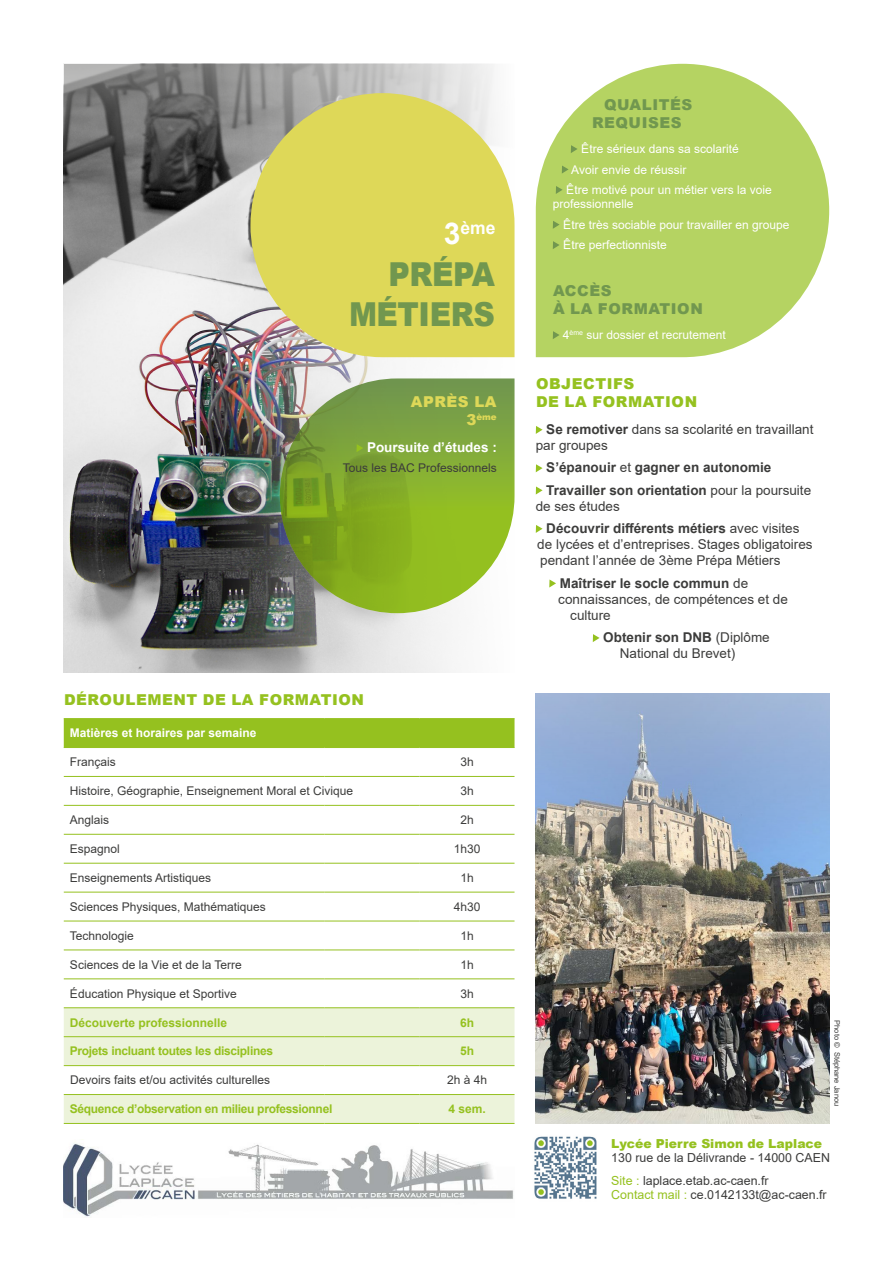
<style>
.page{position:relative;width:893px;height:1263px;background:#fff}
.page>*{position:absolute;margin:0;border:0;box-sizing:border-box;transform-origin:0 0}
.t1{font:900 33px/39.6px "Arial";letter-spacing:-.015em;color:#71974f;text-align:right;scale:.9 1}
.t2{font:700 17.55px "Arial";color:#fff}
.t3{font:900 15px/18px "Arial";letter-spacing:.035em;color:#95c11f}
.t4{font:900 15px/18px "Arial";letter-spacing:.035em;color:#71974f}
.t5{font:900 15px "Arial";letter-spacing:.035em;color:#ded858}
.t6{font:13.5px/16.2px "Arial";color:#3c3c3b}
.t7{font:700 13.5px/22.2px "Arial";color:#3c3c3b}
.t8{font:700 13.5px "Arial";color:#fff}
.t9{font:12.45px/22px "Arial";color:#3c3c3b}
.t10{font:900 12.45px "Arial";color:#95c11f}
.t11{font:12px "Arial";color:#3c3c3b}
.t12{font:12px/20.4px "Arial";color:#fff}
.t13{font:700 12px "Arial";letter-spacing:-.025em;color:#95c11f}
.t14{font:700 12px "Arial";color:#fff}
.t15{font:700 12px "Arial";color:#95c11f}
.t16{font:900 8.7px "Arial";color:#ded858}
.t17{font:7.5px "Arial";color:#3c3c3b}
.s1{font-size:30px}
.s2{font-size:15px}
.s3{font-weight:700}
.s4{font-weight:400}
.s5{color:#95c11f}
</style>
<div class="page">
<img style="left:64px;top:64px;width:450px;height:609px">
<img style="left:536px;top:694px;width:293px;height:430px">
<svg style="left:250px;top:93px;width:264px;height:264px;background:#dad469"></svg>
<svg style="left:536px;top:426px;width:7px;height:8px"></svg>
<svg style="left:536px;top:464px;width:7px;height:8px"></svg>
<svg style="left:536px;top:486px;width:7px;height:8px"></svg>
<svg style="left:536px;top:525px;width:7px;height:8px"></svg>
<svg style="left:549px;top:579px;width:7px;height:8px"></svg>
<svg style="left:593px;top:634px;width:7px;height:8px"></svg>
<svg style="left:536px;top:64px;width:293px;height:293px;fill:#b5d362"></svg>
<svg style="left:571px;top:145px;width:7px;height:8px"></svg>
<svg style="left:562px;top:166px;width:7px;height:8px"></svg>
<svg style="left:556px;top:186px;width:7px;height:8px"></svg>
<svg style="left:553px;top:221px;width:7px;height:8px"></svg>
<svg style="left:553px;top:241px;width:7px;height:8px"></svg>
<svg style="left:553px;top:331px;width:7px;height:8px"></svg>
<svg style="left:280px;top:378px;width:234px;height:235px;background:#89ab44"></svg>
<svg style="left:356px;top:444px;width:7px;height:8px"></svg>
<img style="left:534px;top:1136px;width:63px;height:63px">
<img style="left:64px;top:1143px;width:450px;height:74px">
<div style="left:64px;top:719px;width:450px;height:28px;background:#95c11f"></div>
<svg style="left:64px;top:1008px;width:450px;height:115px;fill:#ecf3da"></svg>
<hr style="left:64px;top:718px;width:261px;height:1px;background:#95c11f">
<hr style="left:325px;top:718px;width:95px;height:1px;background:#95c11f">
<hr style="left:420px;top:718px;width:94px;height:1px;background:#95c11f">
<hr style="left:64px;top:747px;width:261px;height:1px;background:#95c11f">
<hr style="left:325px;top:747px;width:95px;height:1px;background:#95c11f">
<hr style="left:420px;top:747px;width:94px;height:1px;background:#95c11f">
<hr style="left:64px;top:776px;width:261px;height:1px;background:#95c11f">
<hr style="left:325px;top:776px;width:95px;height:1px;background:#95c11f">
<hr style="left:420px;top:776px;width:94px;height:1px;background:#95c11f">
<hr style="left:64px;top:805px;width:261px;height:1px;background:#95c11f">
<hr style="left:325px;top:805px;width:95px;height:1px;background:#95c11f">
<hr style="left:420px;top:805px;width:94px;height:1px;background:#95c11f">
<hr style="left:64px;top:834px;width:261px;height:1px;background:#95c11f">
<hr style="left:325px;top:834px;width:95px;height:1px;background:#95c11f">
<hr style="left:420px;top:834px;width:94px;height:1px;background:#95c11f">
<hr style="left:64px;top:863px;width:261px;height:1px;background:#95c11f">
<hr style="left:325px;top:863px;width:95px;height:1px;background:#95c11f">
<hr style="left:420px;top:863px;width:94px;height:1px;background:#95c11f">
<hr style="left:64px;top:892px;width:261px;height:1px;background:#95c11f">
<hr style="left:325px;top:892px;width:95px;height:1px;background:#95c11f">
<hr style="left:64px;top:921px;width:261px;height:1px;background:#95c11f">
<hr style="left:325px;top:921px;width:95px;height:1px;background:#95c11f">
<hr style="left:64px;top:950px;width:261px;height:1px;background:#95c11f">
<hr style="left:325px;top:950px;width:95px;height:1px;background:#95c11f">
<hr style="left:420px;top:892px;width:94px;height:1px;background:#95c11f">
<hr style="left:420px;top:921px;width:94px;height:1px;background:#95c11f">
<hr style="left:420px;top:950px;width:94px;height:1px;background:#95c11f">
<hr style="left:64px;top:978px;width:261px;height:1px;background:#95c11f">
<hr style="left:325px;top:978px;width:95px;height:1px;background:#95c11f">
<hr style="left:64px;top:1065px;width:261px;height:1px;background:#95c11f">
<hr style="left:325px;top:1065px;width:95px;height:1px;background:#95c11f">
<hr style="left:420px;top:978px;width:94px;height:1px;background:#95c11f">
<hr style="left:420px;top:1065px;width:94px;height:1px;background:#95c11f">
<hr style="left:64px;top:1007px;width:261px;height:1px;background:#95c11f">
<hr style="left:325px;top:1007px;width:95px;height:1px;background:#95c11f">
<hr style="left:64px;top:1094px;width:261px;height:1px;background:#95c11f">
<hr style="left:325px;top:1094px;width:95px;height:1px;background:#95c11f">
<hr style="left:420px;top:1007px;width:94px;height:1px;background:#95c11f">
<hr style="left:420px;top:1094px;width:94px;height:1px;background:#95c11f">
<hr style="left:64px;top:1036px;width:261px;height:1px;background:#95c11f">
<hr style="left:325px;top:1036px;width:95px;height:1px;background:#95c11f">
<hr style="left:64px;top:1123px;width:261px;height:1px;background:#95c11f">
<hr style="left:325px;top:1123px;width:95px;height:1px;background:#95c11f">
<hr style="left:420px;top:1036px;width:94px;height:1px;background:#95c11f">
<hr style="left:420px;top:1123px;width:94px;height:1px;background:#95c11f">
<h2 class="t2" style="left:444px;top:215px;width:53px"><span class="s1">3</span>ème</h2>
<h1 class="t1" style="left:349px;top:254px;width:164px">PRÉPA<br>MÉTIERS</h1>
<p class="t5" style="left:411px;top:391px;width:87px">APRÈS LA</p>
<p class="t16" style="left:466px;top:411px;width:32px"><span class="s2">3</span>ème</p>
<p class="t8" style="left:367px;top:438px;width:131px">Poursuite d’études :</p>
<p class="t11" style="left:343px;top:459px;width:156px">Tous les BAC Professionnels</p>
<p class="t3" style="left:64px;top:690px;width:301px">DÉROULEMENT DE LA FORMATION</p>
<p class="t14" style="left:70px;top:725px;width:188px">Matières et horaires par semaine</p>
<p class="t11" style="left:70px;top:754px;width:48px">Français</p>
<p class="t11" style="left:460px;top:754px;width:15px">3h</p>
<p class="t11" style="left:70px;top:783px;width:285px">Histoire, Géographie, Enseignement Moral et Civique</p>
<p class="t11" style="left:460px;top:783px;width:15px">3h</p>
<p class="t11" style="left:70px;top:812px;width:41px">Anglais</p>
<p class="t11" style="left:460px;top:812px;width:15px">2h</p>
<p class="t11" style="left:70px;top:841px;width:52px">Espagnol</p>
<p class="t11" style="left:454px;top:841px;width:28px">1h30</p>
<p class="t11" style="left:70px;top:869px;width:143px">Enseignements Artistiques</p>
<p class="t11" style="left:460px;top:869px;width:15px">1h</p>
<p class="t11" style="left:70px;top:898px;width:198px">Sciences Physiques, Mathématiques</p>
<p class="t11" style="left:454px;top:898px;width:28px">4h30</p>
<p class="t11" style="left:70px;top:927px;width:66px">Technologie</p>
<p class="t11" style="left:460px;top:927px;width:15px">1h</p>
<p class="t11" style="left:70px;top:956px;width:173px">Sciences de la Vie et de la Terre</p>
<p class="t11" style="left:460px;top:956px;width:15px">1h</p>
<p class="t11" style="left:70px;top:985px;width:168px">Éducation Physique et Sportive</p>
<p class="t11" style="left:460px;top:985px;width:15px">3h</p>
<p class="t15" style="left:70px;top:1014px;width:159px">Découverte professionnelle</p>
<p class="t13" style="left:460px;top:1014px;width:16px">6h</p>
<p class="t13" style="left:70px;top:1043px;width:205px">Projets incluant toutes les disciplines</p>
<p class="t13" style="left:460px;top:1043px;width:16px">5h</p>
<p class="t11" style="left:70px;top:1072px;width:202px">Devoirs faits et/ou activités culturelles</p>
<p class="t11" style="left:447px;top:1072px;width:42px">2h à 4h</p>
<p class="t13" style="left:70px;top:1100px;width:264px">Séquence d’observation en milieu professionnel</p>
<p class="t13" style="left:448px;top:1100px;width:39px">4 sem.</p>
<p class="t4" style="left:592px;top:95px;width:102px;text-indent:12px">QUALITÉS<br>REQUISES</p>
<p class="t12" style="left:581px;top:139px;width:159px">Être sérieux dans sa scolarité</p>
<p class="t12" style="left:571px;top:159px;width:117px">Avoir envie de réussir</p>
<p class="t12" style="left:566px;top:179px;width:207px">Être motivé pour un métier vers la voie</p>
<p class="t12" style="left:563px;top:194px;width:228px;text-indent:-10px">professionnelle<br>Être très sociable pour travailler en groupe<br>Être perfectionniste</p>
<p class="t4" style="left:553px;top:281px;width:151px">ACCÈS<br>À LA FORMATION</p>
<p class="t12" style="left:563px;top:325px;width:164px">4<sup>ème</sup> sur dossier et recrutement</p>
<p class="t3" style="left:536px;top:374px;width:163px">OBJECTIFS<br>DE LA FORMATION</p>
<p class="t6" style="left:536px;top:421px;width:279px;text-indent:11px"><span class="s3">Se remotiver</span> dans sa scolarité en travaillant par groupes</p>
<p class="t7" style="left:546px;top:457px;width:266px">S’épanouir <span class="s4">et</span> gagner en autonomie<br>Travailler son orientation <span class="s4">pour la poursuite</span></p>
<p class="t7" style="left:546px;top:495px;width:255px;text-indent:-11px"><span class="s4">de ses études<br></span>Découvrir différents métiers <span class="s4">avec visites</span></p>
<p class="t6" style="left:537px;top:536px;width:277px">de lycées et d’entreprises. Stages obligatoires pendant l’année de 3ème Prépa Métiers</p>
<p class="t7" style="left:560px;top:572px;width:190px">Maîtriser le socle commun <span class="s4">de</span></p>
<p class="t6" style="left:558px;top:591px;width:231px">connaissances, de compétences et de</p>
<p class="t6" style="left:570px;top:607px;width:42px">culture</p>
<p class="t6" style="left:620px;top:629px;width:151px;text-indent:-16px"><span class="s3">Obtenir son DNB</span> (Diplôme<br>National du Brevet)</p>
<p class="t17" style="left:842px;top:1020px;width:88px;rotate:90deg">Photo © Stéphane Janou</p>
<p class="t10" style="left:611px;top:1134px;width:212px">Lycée Pierre Simon de Laplace</p>
<p class="t9" style="left:611px;top:1147px;width:220px">130 rue de la Délivrande - 14000 CAEN<br><span class="s5">Site :</span> laplace.etab.ac-caen.fr</p>
<p class="t9" style="left:611px;top:1184px;width:217px"><span class="s5">Contact mail :</span> ce.0142133t@ac-caen.fr</p>
</div>
